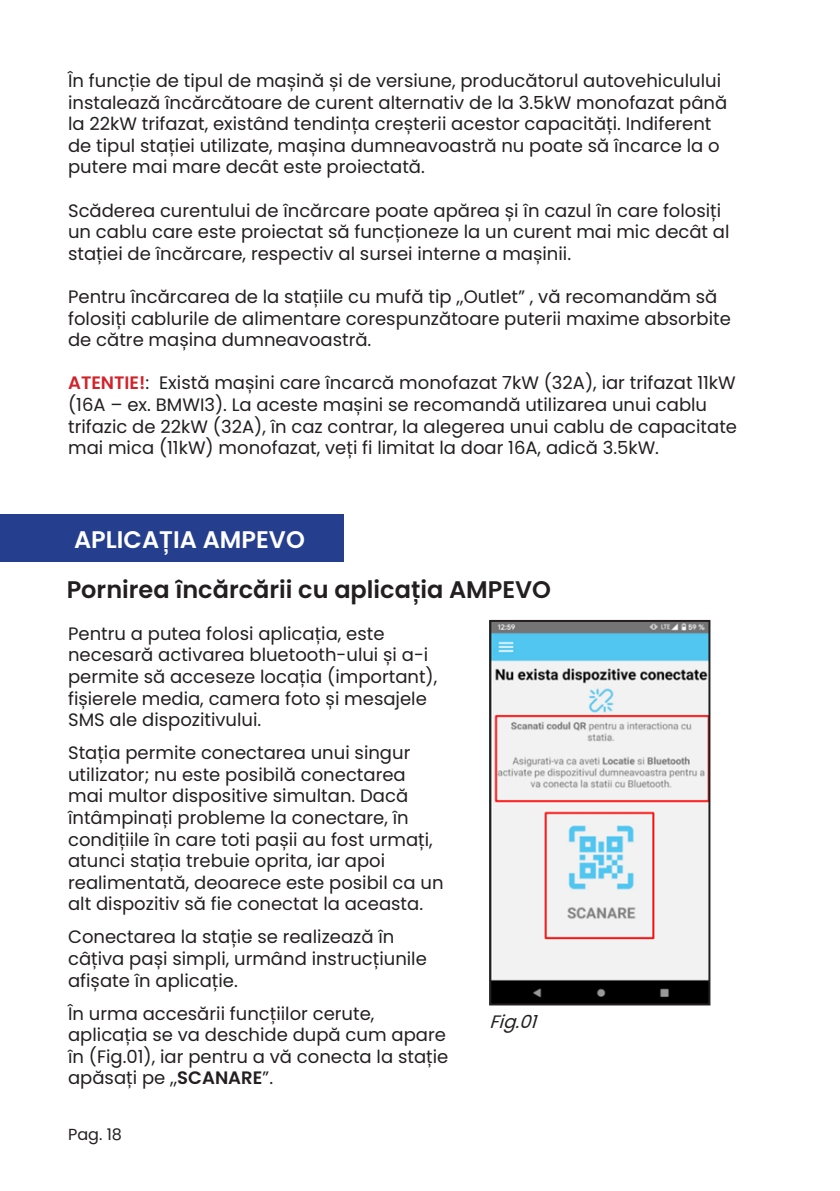
<style>
.page{position:relative;width:840px;height:1191px;background:#fff}
.page>*{position:absolute;margin:0;border:0;box-sizing:border-box;transform-origin:0 0}
.t1{font:600 24px "Poppins";color:#231f20}
.t2{font:600 24px "Poppins";color:#fff}
.t3{font:18px/21.6px "Poppins";color:#231f20}
.t4{font:italic 18px "Poppins";color:#231f20}
.t5{font:16px "Poppins";color:#231f20}
.s1{font-weight:600;color:#d1232a}
.s2{font-weight:600}
</style>
<div class="page">
<div style="left:0;top:513px;width:343px;height:48px;background:#253f8e"></div>
<img style="left:492px;top:623px;width:215px;height:379px">
<div style="left:489px;top:620px;width:221px;height:385px;border:2px solid #231f20"></div>
<hr style="left:839px;top:0;width:1px;height:353px;background:#253f8e">
<p class="t3" style="left:68px;top:70px;width:660px">În funcție de tipul de mașină și de versiune, producătorul autovehiculului instalează încărcătoare de curent alternativ de la 3.5kW monofazat până la 22kW trifazat, existând tendința creșterii acestor capacități. Indiferent de tipul stației utilizate, mașina dumneavoastră nu poate să încarce la o putere mai mare decât este proiectată.</p>
<p class="t3" style="left:68px;top:200px;width:662px">Scăderea curentului de încărcare poate apărea și în cazul în care folosiți un cablu care este proiectat să funcționeze la un curent mai mic decât al stației de încărcare, respectiv al sursei interne a mașinii.</p>
<p class="t3" style="left:68px;top:286px;width:664px">Pentru încărcarea de la stațiile cu mufă tip „Outlet” , vă recomandăm să folosiți cablurile de alimentare corespunzătoare puterii maxime absorbite de către mașina dumneavoastră.</p>
<p class="t3" style="left:68px;top:372px;width:670px"><span class="s1">ATENTIE!</span>: Există mașini care încarcă monofazat 7kW (32A), iar trifazat 11kW (16A – ex. BMWI3). La aceste mașini se recomandă utilizarea unui cablu trifazic de 22kW (32A), în caz contrar, la alegerea unui cablu de capacitate mai mica (11kW) monofazat, veți fi limitat la doar 16A, adică 3.5kW.</p>
<p class="t2" style="left:74px;top:525px;width:232px">APLICAȚIA AMPEVO</p>
<p class="t1" style="left:67px;top:575px;width:485px">Pornirea încărcării cu aplicația AMPEVO</p>
<p class="t3" style="left:68px;top:623px;width:370px">Pentru a putea folosi aplicația, este necesară activarea bluetooth-ului și a-i permite să acceseze locația (important), fișierele media, camera foto și mesajele SMS ale dispozitivului.</p>
<p class="t3" style="left:68px;top:742px;width:377px">Stația permite conectarea unui singur utilizator; nu este posibilă conectarea mai multor dispositive simultan. Dacă întâmpinați probleme la conectare, în condițiile în care toti pașii au fost urmați, atunci stația trebuie oprita, iar apoi realimentată, deoarece este posibil ca un alt dispozitiv să fie conectat la aceasta.</p>
<p class="t3" style="left:68px;top:926px;width:360px">Conectarea la stație se realizează în câțiva pași simpli, urmând instrucțiunile afișate în aplicație.</p>
<p class="t3" style="left:68px;top:1002px;width:381px">În urma accesării funcțiilor cerute, aplicația se va deschide după cum apare în (Fig.01), iar pentru a vă conecta la stație apăsați pe „<span class="s2">SCANARE</span>”.</p>
<p class="t4" style="left:489px;top:1011px;width:56px">Fig.01</p>
<p class="t5" style="left:68px;top:1124px;width:55px">Pag. 18</p>
</div>
